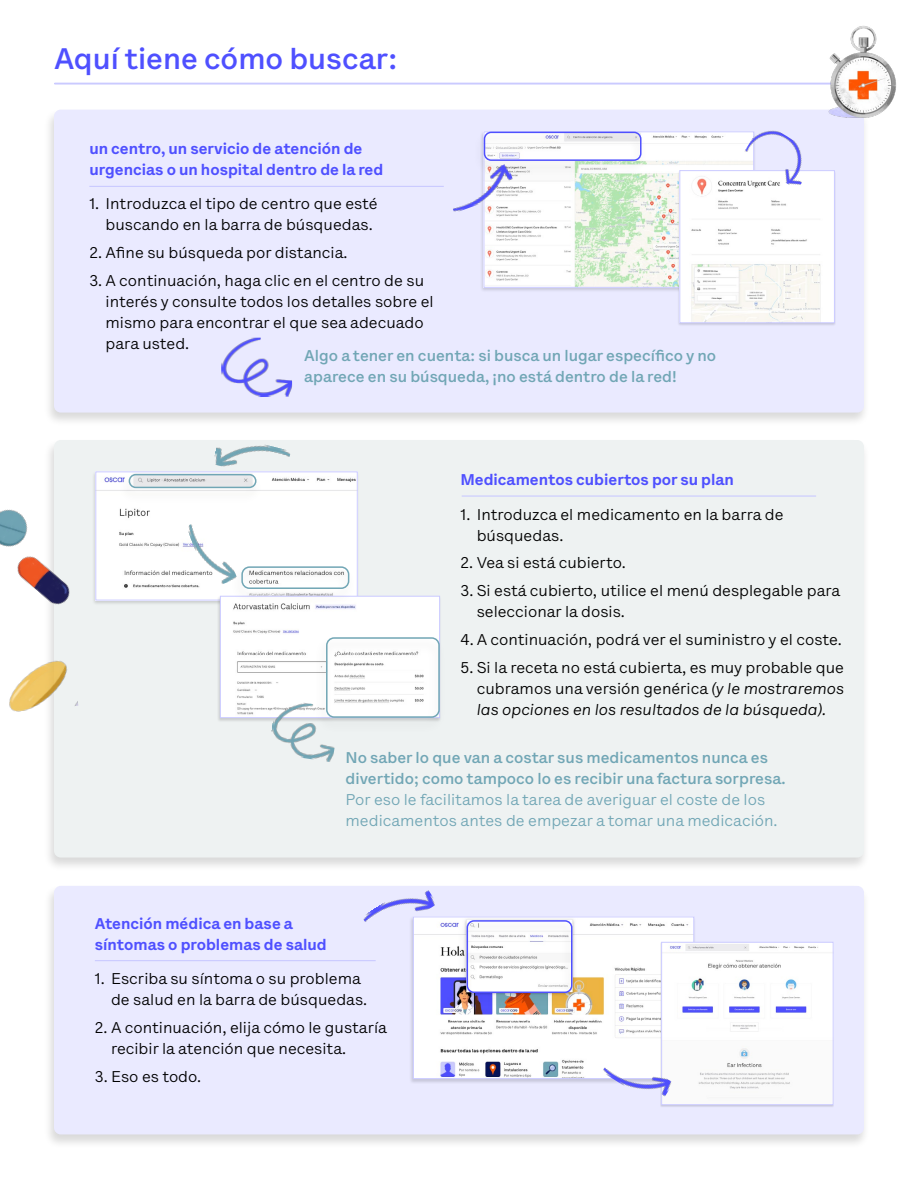
<style>
.page{position:relative;width:918px;height:1188px;background:#fff}
.page>*{position:absolute;margin:0;border:0;box-sizing:border-box;transform-origin:0 0}
.t1{font:500 30px "Lettera Text LL";color:#4f50ff}
.t2{font:15.75px/21px "Lettera Text LL";color:#000}
.t3{font:500 15.75px/21px "Lettera Text LL";color:#71a6b5}
.t4{font:700 15.75px/21px "Lettera Text LL";color:#4f50ff}
.t5{font:15.75px/21px "Lettera Text LL";color:#71a6b5}
.s1{font-style:italic}
</style>
<div class="page">
<div style="left:43px;top:108px;width:827px;height:319px;background:#000;opacity:.15"></div>
<div style="left:54px;top:110px;width:810px;height:303px;background:#eaeaff;border-radius:7px"></div>
<div style="left:43px;top:438px;width:827px;height:434px;background:#000;opacity:.15"></div>
<div style="left:54px;top:440px;width:810px;height:418px;background:#eef2f2;border-radius:7px"></div>
<div style="left:480px;top:131px;width:276px;height:162px;background:#000;opacity:.15"></div>
<img style="left:486px;top:134px;width:256px;height:152px">
<div style="left:92px;top:471px;width:268px;height:135px;background:#000;opacity:.15"></div>
<div style="left:98px;top:474px;width:258px;height:124px;background:#fff"></div>
<div style="left:96px;top:472px;width:262px;height:128px;border:1px solid #cacaff"></div>
<div style="left:217px;top:596px;width:224px;height:126px;background:#000;opacity:.15"></div>
<img style="left:222px;top:598px;width:216px;height:118px">
<div style="left:220px;top:596px;width:220px;height:122px;border:1px solid #cacaff"></div>
<div style="left:677px;top:171px;width:159px;height:156px;background:#000;opacity:.15"></div>
<img style="left:682px;top:172px;width:151px;height:149px">
<div style="left:680px;top:170px;width:155px;height:153px;border:1px solid #cacaff"></div>
<img style="left:268px;top:699px;width:67px;height:63px">
<hr style="left:462px;top:495px;width:354px;height:2px;background:#cacaff">
<hr style="left:89px;top:186px;width:355px;height:1px;background:#cacaff">
<div style="left:474px;top:130px;width:173px;height:45px;background:#000;opacity:.15"></div>
<div style="left:484px;top:132px;width:158px;height:29px;border:2px solid #4f50ff;border-radius:7px"></div>
<div style="left:117px;top:472px;width:146px;height:32px;background:#000;opacity:.15"></div>
<div style="left:129px;top:474px;width:128px;height:14px;border:2px solid #71a6b5;border-radius:6px"></div>
<div style="left:230px;top:564px;width:126px;height:41px;background:#000;opacity:.15"></div>
<div style="left:241px;top:566px;width:108px;height:23px;border:2px solid #71a6b5;border-radius:7px"></div>
<div style="left:314px;top:635px;width:133px;height:99px;background:#000;opacity:.15"></div>
<div style="left:326px;top:637px;width:114px;height:81px;border:2px solid #71a6b5;border-radius:7px"></div>
<img style="left:453px;top:163px;width:64px;height:50px">
<img style="left:742px;top:130px;width:77px;height:60px">
<img style="left:212px;top:438px;width:79px;height:44px">
<img style="left:186px;top:516px;width:51px;height:73px">
<img style="left:9px;top:625px;width:69px;height:93px">
<img style="left:17px;top:508px;width:97px;height:117px">
<img style="left:0;top:482px;width:54px;height:84px">
<div style="left:43px;top:884px;width:827px;height:265px;background:#000;opacity:.15"></div>
<div style="left:54px;top:886px;width:810px;height:248px;background:#eaeaff;border-radius:7px"></div>
<div style="left:410px;top:916px;width:286px;height:168px;background:#d4d4e8"></div>
<img style="left:415px;top:919px;width:277px;height:158px">
<div style="left:413px;top:917px;width:281px;height:162px;border:1px solid #cacaff"></div>
<div style="left:660px;top:942px;width:174px;height:166px;background:#000;opacity:.15"></div>
<img style="left:664px;top:944px;width:167px;height:159px">
<div style="left:662px;top:942px;width:171px;height:163px;border:1px solid #cacaff"></div>
<hr style="left:95px;top:960px;width:281px;height:1px;background:#cacaff">
<div style="left:456px;top:918px;width:122px;height:90px;background:#000;opacity:.15"></div>
<div style="left:467px;top:920px;width:106px;height:73px;border:2px solid #4f50ff;border-radius:7px"></div>
<img style="left:362px;top:884px;width:75px;height:58px">
<img style="left:602px;top:1047px;width:71px;height:60px">
<hr style="left:55px;top:83px;width:810px;height:1px;background:#cacaff">
<img style="left:221px;top:337px;width:71px;height:60px">
<img style="left:807px;top:26px;width:89px;height:101px">
<h1 class="t1" style="left:54px;top:40px;width:345px">Aquí tiene cómo buscar:</h1>
<p class="t4" style="left:89px;top:138px;width:295px">un centro, un servicio de atención de urgencias o un hospital dentro de la red</p>
<p class="t2" style="left:106px;top:193px;width:274px;text-indent:-16px">1. Introduzca el tipo de centro que esté buscando en la barra de búsquedas.</p>
<p class="t2" style="left:89px;top:242px;width:260px">2. Afine su búsqueda por distancia.</p>
<p class="t2" style="left:106px;top:270px;width:330px;text-indent:-16px">3. A continuación, haga clic en el centro de su interés y consulte todos los detalles sobre el mismo para encontrar el que sea adecuado para usted.</p>
<p class="t3" style="left:304px;top:345px;width:414px">Algo a tener en cuenta: si busca un lugar específico y no aparece en su búsqueda, ¡no está dentro de la red!</p>
<p class="t4" style="left:461px;top:469px;width:275px">Medicamentos cubiertos por su plan</p>
<p class="t2" style="left:477px;top:504px;width:308px;text-indent:-16px">1. Introduzca el medicamento en la barra de búsquedas.</p>
<p class="t2" style="left:461px;top:552px;width:167px">2. Vea si está cubierto.</p>
<p class="t2" style="left:477px;top:580px;width:365px;text-indent:-16px">3. Si está cubierto, utilice el menú desplegable para seleccionar la dosis.</p>
<p class="t2" style="left:461px;top:629px;width:383px">4. A continuación, podrá ver el suministro y el coste.</p>
<p class="t2" style="left:477px;top:657px;width:369px;text-align:justify;text-indent:-16px">5. Si la receta no está cubierta, es muy probable que cubramos una versión genérica <span class="s1">(y le mostraremos las opciones en los resultados de la búsqueda).</span></p>
<p class="t3" style="left:346px;top:747px;width:441px">No saber lo que van a costar sus medicamentos nunca es divertido; como tampoco lo es recibir una factura sorpresa.</p>
<p class="t5" style="left:346px;top:789px;width:433px">Por eso le facilitamos la tarea de averiguar el coste de los medicamentos antes de empezar a tomar una medicación.</p>
<p class="t4" style="left:95px;top:913px;width:233px">Atención médica en base a síntomas o problemas de salud</p>
<p class="t2" style="left:111px;top:968px;width:258px;text-indent:-16px">1. Escriba su síntoma o su problema de salud en la barra de búsquedas.</p>
<p class="t2" style="left:111px;top:1017px;width:277px;text-indent:-16px">2. A continuación, elija cómo le gustaría recibir la atención que necesita.</p>
<p class="t2" style="left:95px;top:1065px;width:108px">3. Eso es todo.</p>
</div>
